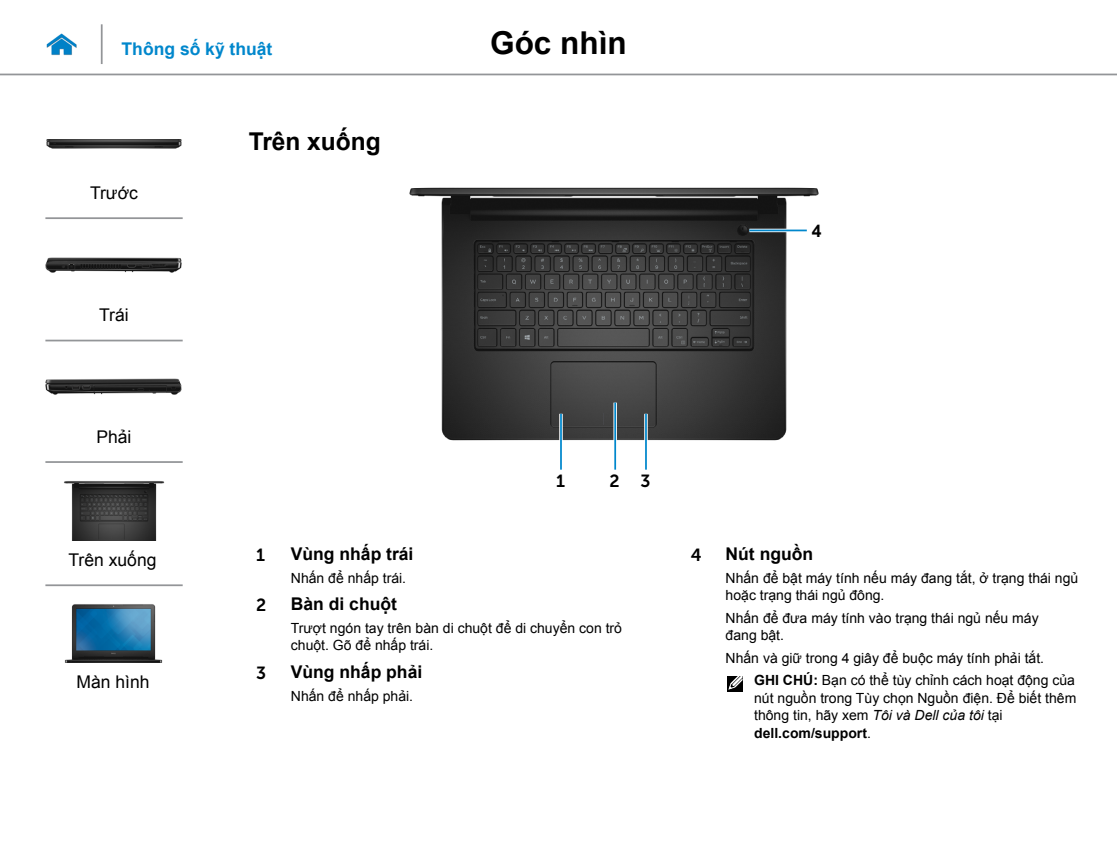
<style>
.page{position:relative;width:1117px;height:844px;background:#fff}
.page>*{position:absolute;margin:0;border:0;box-sizing:border-box;transform-origin:0 0}
.t1{font:700 31.5px "Arial";color:#000}
.Head2{font:700 24.5px "Arial";color:#000}
.Callout_Head{font:700 17.5px "Arial";color:#000}
.t2{font:17.5px "Arial";color:#000}
.t3{font:700 17.5px "Arial";color:#0087cc}
.Callout_Head-2{font:17.5px "Museo Sans For Dell 700";color:#000}
.Callout-L{font:17.5px "Museo Sans For Dell 700";color:#000}
.Callout-L-2{font:700 17.5px "Arial";color:#000}
.Callout_description{font:14px/17.5px "Arial";color:#000}
.Note{font:14px/17.5px "Arial";color:#000}
.s1{font-weight:700}
.s2{font-style:italic}
</style>
<div class="page">
<hr style="left:0;top:74px;width:1116px;height:1px;background:#939598">
<img style="left:46px;top:33px;width:31px;height:23px">
<div style="left:726px;top:675px;width:16px;height:16px;background:#000"></div>
<svg style="left:728px;top:675px;width:14px;height:14px"></svg>
<img style="left:409px;top:187px;width:410px;height:257px">
<hr style="left:749px;top:229px;width:57px;height:3px;background:#fff">
<hr style="left:749px;top:229px;width:57px;height:2px;background:#0087cc">
<hr style="left:559px;top:413px;width:3px;height:56px;background:#fff">
<hr style="left:560px;top:413px;width:1px;height:56px;background:#0087cc">
<hr style="left:613px;top:402px;width:3px;height:67px;background:#fff">
<hr style="left:614px;top:402px;width:2px;height:67px;background:#0087cc">
<hr style="left:644px;top:413px;width:3px;height:56px;background:#fff">
<hr style="left:645px;top:413px;width:1px;height:56px;background:#0087cc">
<hr style="left:101px;top:24px;width:2px;height:40px;background:#939598">
<img style="left:46px;top:139px;width:136px;height:10px">
<img style="left:45px;top:257px;width:137px;height:16px">
<img style="left:45px;top:378px;width:137px;height:17px">
<img style="left:64px;top:481px;width:100px;height:59px">
<img style="left:65px;top:604px;width:98px;height:58px">
<hr style="left:45px;top:217px;width:138px;height:2px;background:#939598">
<hr style="left:45px;top:339px;width:138px;height:2px;background:#939598">
<hr style="left:45px;top:461px;width:138px;height:2px;background:#939598">
<hr style="left:45px;top:584px;width:138px;height:2px;background:#939598">
<p class="t3" style="left:122px;top:37px;width:152px">Thông số kỹ thuật</p>
<h1 class="t1" style="left:490px;top:22px;width:138px">Góc nhìn</h1>
<p class="t2" style="left:90px;top:181px;width:49px">Trước</p>
<p class="t2" style="left:99px;top:303px;width:31px">Trái</p>
<p class="Head2" style="left:249px;top:125px;width:134px">Trên xuống</p>
<p class="Callout-L-2" style="left:811px;top:219px;width:11px">4</p>
<p class="t2" style="left:96px;top:425px;width:37px">Phải</p>
<p class="t2" style="left:69px;top:548px;width:89px">Trên xuống</p>
<p class="t2" style="left:76px;top:670px;width:74px">Màn hình</p>
<p class="Callout-L" style="left:556px;top:471px;width:10px">1</p>
<p class="Callout-L" style="left:609px;top:471px;width:12px">2</p>
<p class="Callout-L" style="left:640px;top:471px;width:12px">3</p>
<p class="Callout_Head-2" style="left:256px;top:544px;width:10px">1</p>
<p class="Callout_Head" style="left:291px;top:542px;width:124px">Vùng nhấp trái</p>
<p class="Callout_description" style="left:291px;top:569px;width:117px">Nhấn để nhấp trái.</p>
<p class="Callout_Head-2" style="left:256px;top:595px;width:12px">2</p>
<p class="Callout_Head" style="left:291px;top:592px;width:107px">Bàn di chuột</p>
<p class="Callout_description" style="left:291px;top:619px;width:332px">Trượt ngón tay trên bàn di chuột để di chuyển con trỏ chuột. Gõ để nhấp trái.</p>
<p class="Callout_Head-2" style="left:256px;top:662px;width:12px">3</p>
<p class="Callout_Head" style="left:291px;top:660px;width:133px">Vùng nhấp phải</p>
<p class="Callout_description" style="left:291px;top:687px;width:124px">Nhấn để nhấp phải.</p>
<p class="Callout_Head-2" style="left:690px;top:544px;width:12px">4</p>
<p class="Callout_Head" style="left:725px;top:542px;width:89px">Nút nguồn</p>
<p class="Callout_description" style="left:725px;top:569px;width:354px">Nhấn để bật máy tính nếu máy đang tắt, ở trạng thái ngủ hoặc trạng thái ngủ đông.</p>
<p class="Callout_description" style="left:725px;top:609px;width:314px">Nhấn để đưa máy tính vào trạng thái ngủ nếu máy đang bật.</p>
<p class="Callout_description" style="left:725px;top:649px;width:320px">Nhấn và giữ trong 4 giây để buộc máy tính phải tắt.</p>
<p class="Note" style="left:754px;top:671px;width:323px"><span class="s1">GHI CHÚ:</span> Bạn có thể tùy chỉnh cách hoạt động của nút nguồn trong Tùy chọn Nguồn điện. Để biết thêm thông tin, hãy xem <span class="s2">Tôi và Dell của tôi</span> tại <span class="s1">dell.com/support</span>.</p>
</div>
